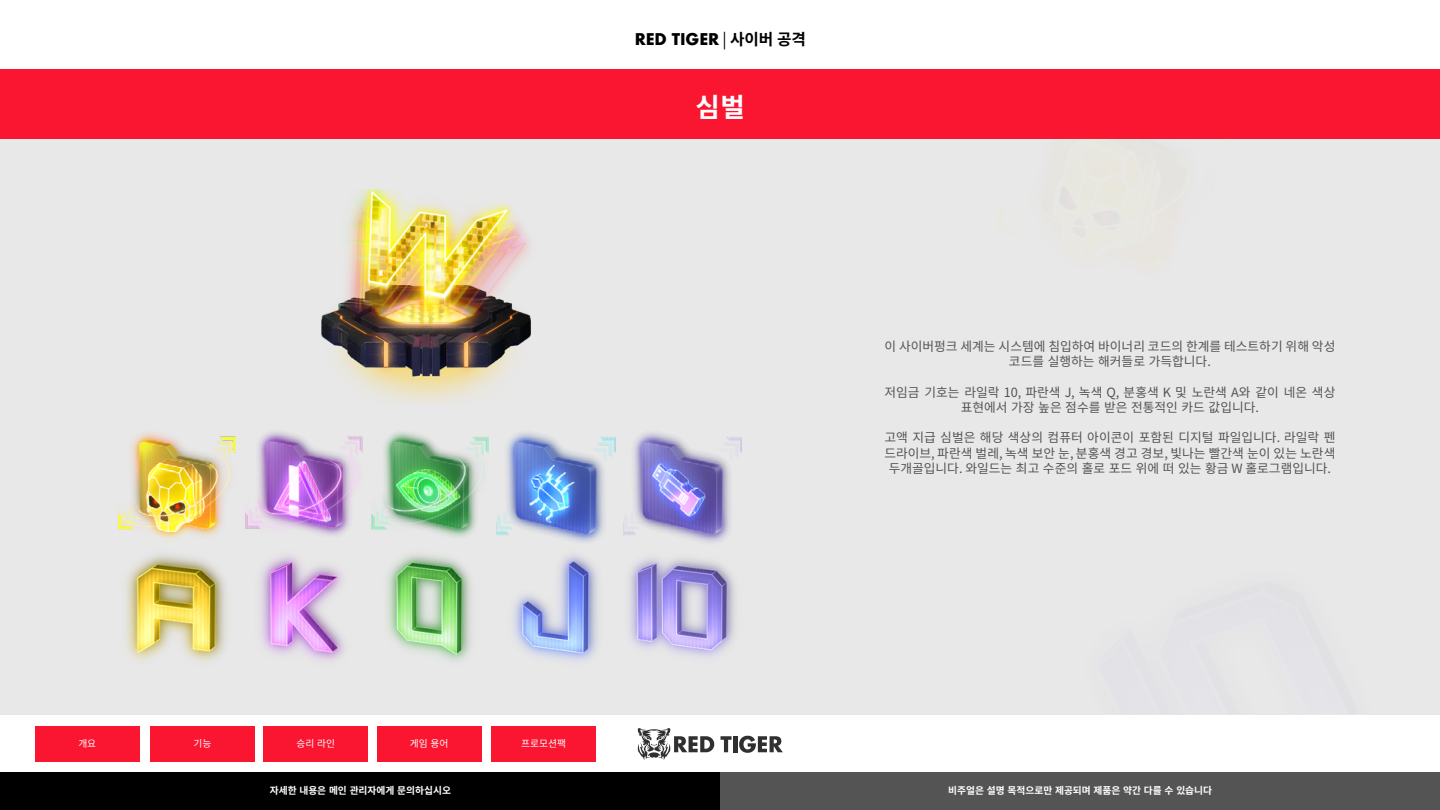
<style>
.page{position:relative;width:1440px;height:810px;background:#fff}
.page>*{position:absolute;margin:0;border:0;box-sizing:border-box;transform-origin:0 0}
.t1{font:700 26.55px "Noto Sans CJ Ktc";color:#fff}
.t2{font:700 15.75px "Futura";letter-spacing:-.01em;color:#000}
.t3{font:12.75px/15.3px "Noto Sans CJ Ktc";color:#545454;text-align:center}
.t4{font:700 9.75px "Noto Sans CJ Ktc";color:#fff}
.t5{font:9.75px "Noto Sans CJ Ktc";color:#fff}
.s1{font-family:"Noto Sans CJ Ktc";font-weight:400}
.s2{font-family:"Noto Sans CJ Ktc"}
</style>
<div class="page">
<div style="left:0;top:70px;width:1440px;height:644px;background:#e8e8e8"></div>
<div style="left:0;top:69px;width:1440px;height:69px;background:#fa1631"></div>
<div style="left:35px;top:726px;width:105px;height:35px;background:#fa1631"></div>
<div style="left:150px;top:726px;width:105px;height:35px;background:#fa1631"></div>
<div style="left:263px;top:726px;width:105px;height:35px;background:#fa1631"></div>
<div style="left:377px;top:726px;width:105px;height:35px;background:#fa1631"></div>
<div style="left:491px;top:726px;width:105px;height:35px;background:#fa1631"></div>
<img style="left:979px;top:138px;width:261px;height:89px">
<svg style="left:638px;top:728px;width:76px;height:32px"></svg>
<svg style="left:721px;top:736px;width:11px;height:16px"></svg>
<hr style="left:733px;top:736px;width:4px;height:16px;background:#303030">
<svg style="left:739px;top:736px;width:44px;height:17px"></svg>
<div style="left:0;top:772px;width:720px;height:38px;background:#000"></div>
<div style="left:720px;top:772px;width:720px;height:38px;background:#545454"></div>
<img style="left:118px;top:432px;width:118px;height:108px">
<img style="left:126px;top:554px;width:100px;height:108px">
<img style="left:245px;top:431px;width:117px;height:105px">
<img style="left:260px;top:555px;width:85px;height:106px">
<img style="left:371px;top:432px;width:118px;height:105px">
<img style="left:387px;top:554px;width:84px;height:107px">
<img style="left:497px;top:432px;width:118px;height:110px">
<img style="left:514px;top:555px;width:83px;height:106px">
<img style="left:623px;top:432px;width:119px;height:111px">
<img style="left:629px;top:558px;width:106px;height:99px">
<img style="left:321px;top:189px;width:210px;height:214px">
<p class="t2" style="left:635px;top:27px;width:173px">RED TIGER <span class="s1">|</span> <span class="s2">사이버 공격</span></p>
<h1 class="t1" style="left:696px;top:92px;width:51px">심벌</h1>
<p class="t5" style="left:78px;top:738px;width:19px">개요</p>
<p class="t5" style="left:193px;top:738px;width:19px">기능</p>
<p class="t5" style="left:296px;top:738px;width:40px">승리 라인</p>
<p class="t5" style="left:410px;top:738px;width:40px">게임 용어</p>
<p class="t5" style="left:521px;top:738px;width:46px">프로모션팩</p>
<p class="t3" style="left:884px;top:339px;width:453px">이 사이버펑크 세계는 시스템에 침입하여 바이너리 코드의 한계를 테스트하기 위해 악성 코드를 실행하는 해커들로 가득합니다.</p>
<p class="t3" style="left:884px;top:385px;width:453px">저임금 기호는 라일락 10, 파란색 J, 녹색 Q, 분홍색 K 및 노란색 A와 같이 네온 색상 표현에서 가장 높은 점수를 받은 전통적인 카드 값입니다.</p>
<p class="t3" style="left:884px;top:430px;width:453px">고액 지급 심벌은 해당 색상의 컴퓨터 아이콘이 포함된 디지털 파일입니다. 라일락 펜 드라이브, 파란색 벌레, 녹색 보안 눈, 분홍색 경고 경보, 빛나는 빨간색 눈이 있는 노란색 두개골입니다. 와일드는 최고 수준의 홀로 포드 위에 떠 있는 황금 W 홀로그램입니다.</p>
<p class="t4" style="left:270px;top:785px;width:183px">자세한 내용은 메인 관리자에게 문의하십시오</p>
<p class="t4" style="left:948px;top:785px;width:266px">비주얼은 설명 목적으로만 제공되며 제품은 약간 다를 수 있습니다</p>
</div>
